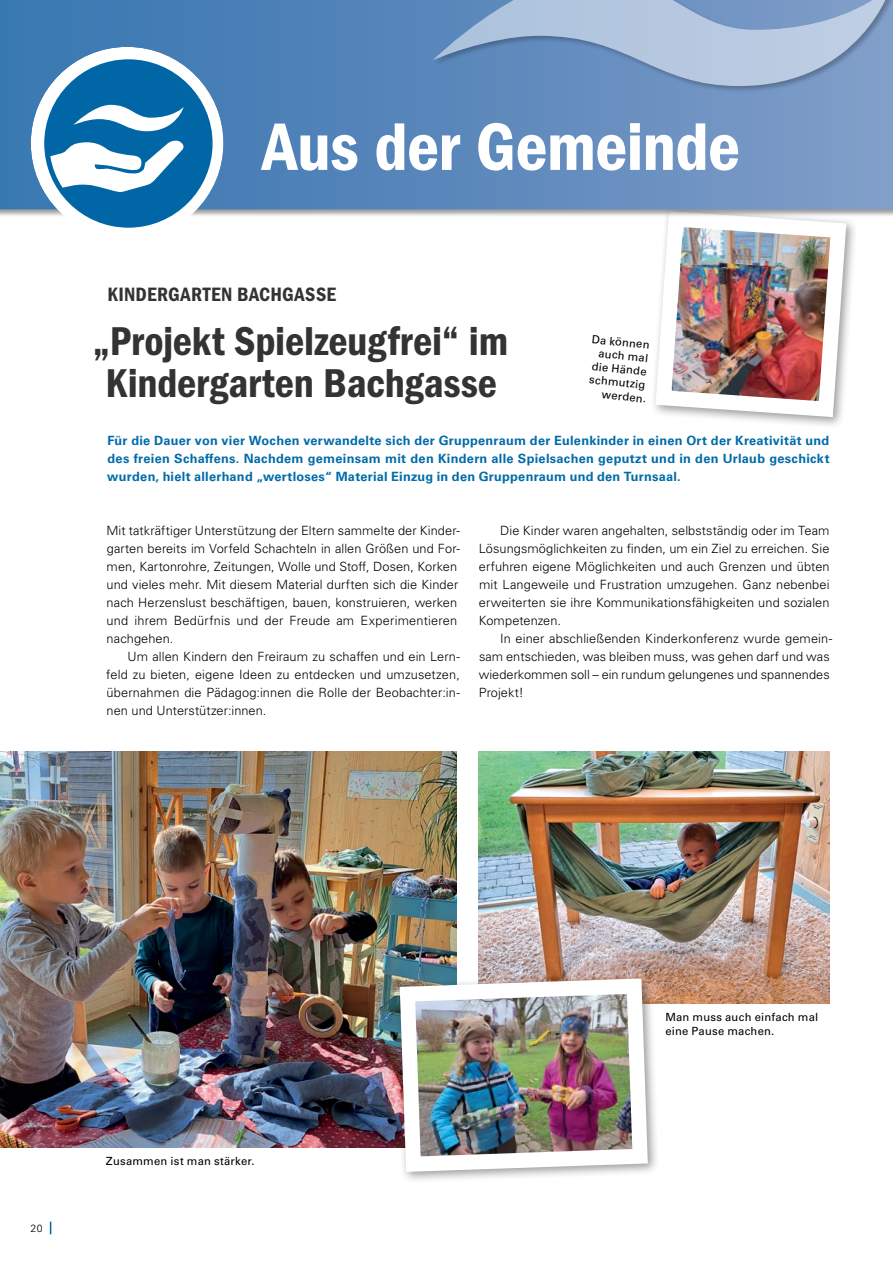
<style>
.page{position:relative;width:893px;height:1263px;background:#fff}
.page>*{position:absolute;margin:0;border:0;box-sizing:border-box;transform-origin:0 0}
.t1{font:600 67.5px "Franklin Gothic Cond ITC";letter-spacing:-.01em;color:#fff}
.t2{font:600 40.5px/42px "Franklin Gothic Cond ITC";letter-spacing:-.005em;color:#333334;text-align:center}
.t3{font:600 19.5px "Franklin Gothic Cond ITC";letter-spacing:.02em;color:#333334}
.t4{font:300 12.75px/18px "Univers LT Pro 45";letter-spacing:.005em;color:#000}
.t5{font:700 12.75px/18px "Univers LT Pro 65";letter-spacing:.02em;color:#006ba9;text-align:justify}
.t6{font:11.25px/13.5px "Univers LT Pro 55 Roman";letter-spacing:.02em;color:#000;text-align:right}
.t7{font:300 10.5px "Univers LT Pro 45";color:#000}
</style>
<div class="page">
<img style="left:654px;top:217px;width:200px;height:208px">
<img style="left:0;top:751px;width:457px;height:396px">
<img style="left:478px;top:751px;width:351px;height:252px">
<div style="left:394px;top:972px;width:265px;height:212px;background:#fff"></div>
<img style="left:392px;top:971px;width:264px;height:208px">
<svg style="left:50px;top:1221px;width:1px;height:13px"></svg>
<div style="left:0;top:0;width:893px;height:217px;background:#000;opacity:.4"></div>
<svg style="left:0;top:0;width:893px;height:209px;background:#5a88bb"></svg>
<div style="left:432px;top:0;width:461px;height:94px;background:#000;opacity:.5"></div>
<svg style="left:433px;top:0;width:458px;height:86px;background:#8fabce"></svg>
<div style="left:31px;top:47px;width:192px;height:192px;background:#fff;border-radius:50%"></div>
<svg style="left:44px;top:59px;width:169px;height:169px"></svg>
<h1 class="t1" style="left:262px;top:107px;width:479px">Aus der Gemeinde</h1>
<h3 class="t3" style="left:107px;top:283px;width:230px">KINDERGARTEN BACHGASSE</h3>
<h2 class="t2" style="left:92px;top:320px;width:417px">„Projekt Spielzeugfrei“ im<br>Kindergarten Bachgasse</h2>
<p class="t5" style="left:107px;top:431px;width:724px">Für die Dauer von vier Wochen verwandelte sich der Gruppenraum der Eulenkinder in einen Ort der Kreativität und des freien Schaffens. Nachdem gemeinsam mit den Kindern alle Spielsachen geputzt und in den Urlaub geschickt wurden, hielt allerhand „wertloses“ Material Einzug in den Gruppenraum und den Turnsaal.</p>
<p class="t6" style="left:593px;top:331px;width:62px;rotate:6deg">Da können auch mal die Hände schmutzig werden.</p>
<p class="t4" style="left:106px;top:521px;width:355px">Mit tatkräftiger Unterstützung der Eltern sammelte der Kinder&shy;garten bereits im Vorfeld Schachteln in allen Größen und For&shy;men, Kartonrohre, Zeitungen, Wolle und Stoff, Dosen, Korken und vieles mehr. Mit diesem Material durften sich die Kinder nach Herzenslust beschäftigen, bauen, konstruieren, werken und ihrem Bedürfnis und der Freude am Experimentieren nachgehen.</p>
<p class="t4" style="left:106px;top:647px;width:355px;text-align:justify;text-indent:21px">Um allen Kindern den Freiraum zu schaffen und ein Lern&shy;feld zu bieten, eigene Ideen zu entdecken und umzusetzen, übernahmen die Pädagog:innen die Rolle der Beobachter:in&shy;nen und Unterstützer:innen.</p>
<p class="t4" style="left:479px;top:521px;width:352px;text-align:justify;text-indent:21px">Die Kinder waren angehalten, selbstständig oder im Team Lösungsmöglichkeiten zu finden, um ein Ziel zu erreichen. Sie erfuhren eigene Möglichkeiten und auch Grenzen und übten mit Langeweile und Frustration umzugehen. Ganz nebenbei erweiterten sie ihre Kommunikationsfähigkeiten und sozialen Kompetenzen.</p>
<p class="t4" style="left:479px;top:629px;width:355px;text-indent:21px">In einer abschließenden Kinderkonferenz wurde gemein&shy;sam entschieden, was bleiben muss, was gehen darf und was wiederkommen soll – ein rundum gelungenes und spannendes Projekt!</p>
<p class="t7" style="left:31px;top:1221px;width:13px">20</p>
<p class="t6" style="left:106px;top:1154px;width:150px">Zusammen ist man stärker.</p>
<p class="t6" style="left:665px;top:1010px;width:154px;text-align:left">Man muss auch einfach mal eine Pause machen.</p>
</div>
